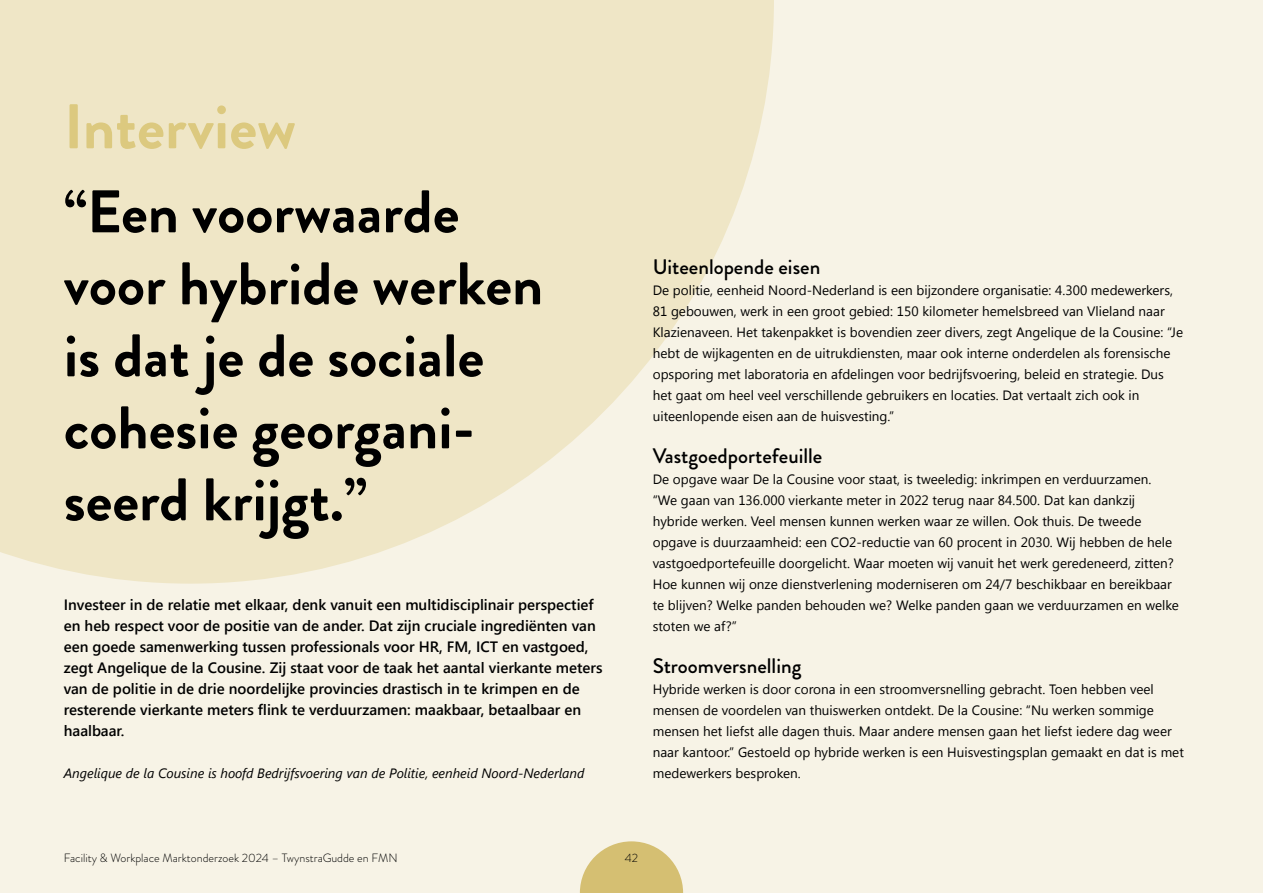
<style>
.page{position:relative;width:1263px;height:893px;background:#f7f3e6}
.page>*{position:absolute;margin:0;border:0;box-sizing:border-box;transform-origin:0 0}
.t1{font:700 63px "Brandon Grotesque";color:#dcc97f}
.t2{font:700 60px/72px "Brandon Grotesque";color:#000}
.t3{font:500 21px "Brandon Grotesque";color:#000}
.t4{font:600 15px/21px "Segoe UI";color:#000}
.t5{font:13.5px/21px "Segoe UI";color:#000}
.t6{font:italic 13.5px "Segoe UI";color:#000}
.t7{font:300 12px "Brandon Grotesque";color:#000}
</style>
<div class="page">
<svg style="left:580px;top:841px;width:103px;height:52px"></svg>
<svg style="left:0;top:0;width:774px;height:584px;fill:#efe6c6"></svg>
<h1 class="t1" style="left:64px;top:83px;width:234px">Interview</h1>
<h2 class="t2" style="left:64px;top:177px;width:481px">“Een voorwaarde voor hybride werken is dat je de sociale cohesie georgani&shy;seerd krijgt.”</h2>
<p class="t4" style="left:64px;top:594px;width:540px">Investeer in de relatie met elkaar, denk vanuit een multidisciplinair perspectief en heb respect voor de positie van de ander. Dat zijn cruciale ingrediënten van een goede samenwerking tussen professionals voor HR, FM, ICT en vastgoed, zegt Angelique de la Cousine. Zij staat voor de taak het aantal vierkante meters van de politie in de drie noordelijke provincies drastisch in te krimpen en de resterende vierkante meters flink te verduurzamen: maakbaar, betaalbaar en haalbaar.</p>
<p class="t6" style="left:64px;top:764px;width:522px">Angelique de la Cousine is hoofd Bedrijfsvoering van de Politie, eenheid Noord-Nederland</p>
<h3 class="t3" style="left:653px;top:253px;width:169px">Uiteenlopende eisen</h3>
<p class="t5" style="left:653px;top:279px;width:532px">De politie, eenheid Noord-Nederland is een bijzondere organisatie: 4.300 medewerkers, 81 gebouwen, werk in een groot gebied: 150 kilometer hemelsbreed van Vlieland naar Klazienaveen. Het takenpakket is bovendien zeer divers, zegt Angelique de la Cousine: “Je hebt de wijkagenten en de uitrukdiensten, maar ook interne onderdelen als forensische opsporing met laboratoria en afdelingen voor bedrijfsvoering, beleid en strategie. Dus het gaat om heel veel verschillende gebruikers en locaties. Dat vertaalt zich ook in uiteenlopende eisen aan de huisvesting.”</p>
<h3 class="t3" style="left:653px;top:442px;width:171px">Vastgoedportefeuille</h3>
<p class="t5" style="left:653px;top:468px;width:528px">De opgave waar De la Cousine voor staat, is tweeledig: inkrimpen en verduurzamen. “We gaan van 136.000 vierkante meter in 2022 terug naar 84.500. Dat kan dankzij hybride werken. Veel mensen kunnen werken waar ze willen. Ook thuis. De tweede opgave is duurzaamheid: een CO2-reductie van 60 procent in 2030. Wij hebben de hele vastgoedportefeuille doorgelicht. Waar moeten wij vanuit het werk geredeneerd, zitten?<br>Hoe kunnen wij onze dienstverlening moderniseren om 24/7 beschikbaar en bereikbaar te blijven? Welke panden behouden we? Welke panden gaan we verduurzamen en welke stoten we af?”</p>
<h3 class="t3" style="left:653px;top:652px;width:150px">Stroomversnelling</h3>
<p class="t5" style="left:653px;top:678px;width:533px">Hybride werken is door corona in een stroomversnelling gebracht. Toen hebben veel mensen de voordelen van thuiswerken ontdekt. De la Cousine: “Nu werken sommige mensen het liefst alle dagen thuis. Maar andere mensen gaan het liefst iedere dag weer naar kantoor.” Gestoeld op hybride werken is een Huisvestingsplan gemaakt en dat is met medewerkers besproken.</p>
<p class="t7" style="left:64px;top:850px;width:335px">Facility &amp; Workplace Marktonderzoek 2024 – TwynstraGudde en FMN</p>
<p class="t7" style="left:625px;top:850px;width:15px">42</p>
</div>
